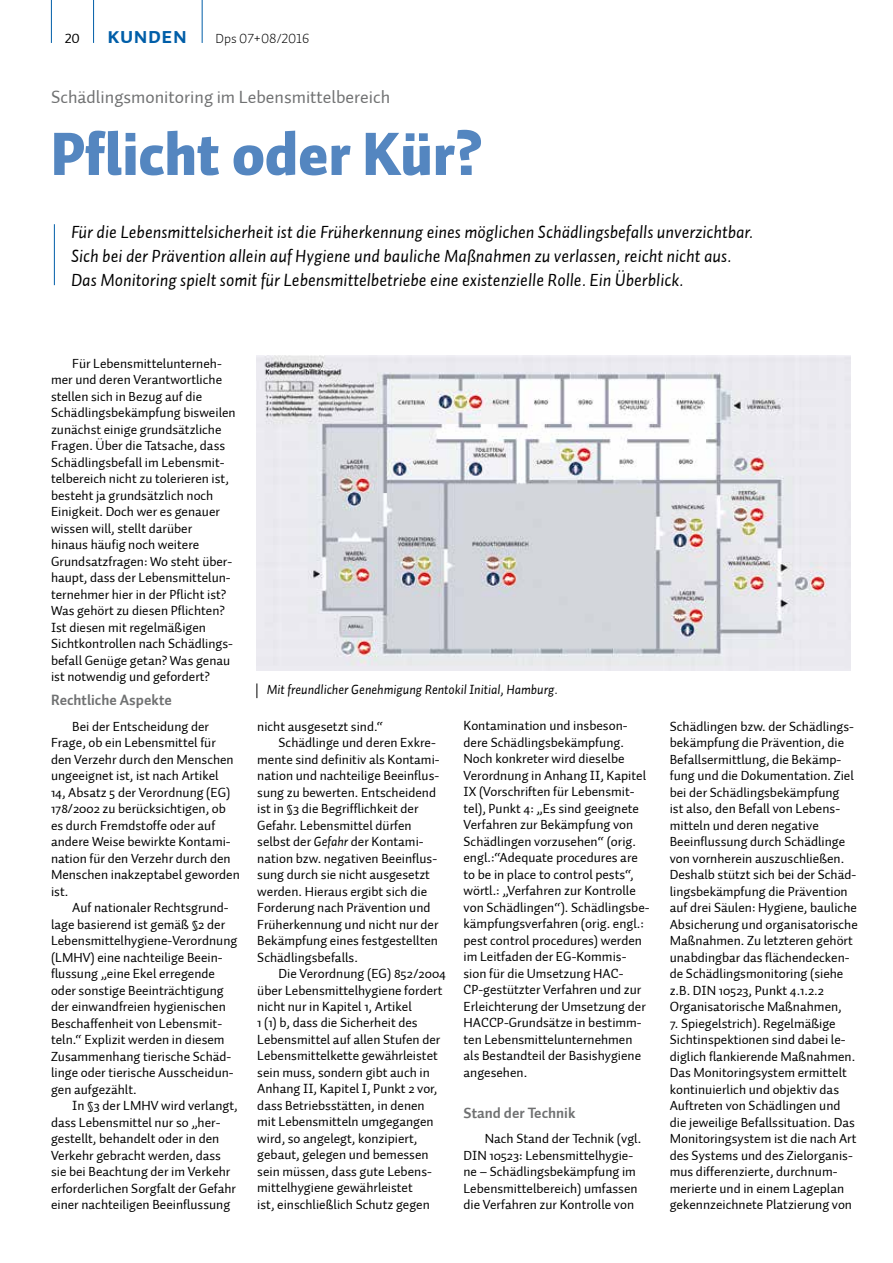
<style>
.page{position:relative;width:893px;height:1263px;background:#fff}
.page>*{position:absolute;margin:0;border:0;box-sizing:border-box;transform-origin:0 0}
.t1{font:60px "Auto 1 Black LF";color:#5486c0}
.t2{font:22.5px "Auto 1 Bold Sm Cp";color:#005ea8}
.t3{font:italic 18px/24px "Auto 1";color:#000}
.t4{font:18px "Auto 1";color:#707172}
.t5{font:15px "Auto 2 Bold LF";color:#707172}
.t6{font:13.5px/16.5px "Auto 1";color:#000}
.t7{font:italic 13.5px "Auto 1";color:#000}
.t8{font:13.5px "Auto 1 Light LF";color:#000}
.s1{font-family:"Auto 1 Regular LF";font-size:13.5px;color:#000}
.s2{font-style:italic}
</style>
<div class="page">
<hr style="left:51px;top:0;width:1px;height:43px;background:#005ea8">
<hr style="left:93px;top:0;width:1px;height:43px;background:#005ea8">
<hr style="left:202px;top:0;width:1px;height:43px;background:#005ea8">
<hr style="left:54px;top:224px;width:1px;height:61px;background:#005ea8">
<img style="left:256px;top:355px;width:594px;height:316px">
<svg style="left:256px;top:683px;width:1px;height:15px"></svg>
<h2 class="t2" style="left:65px;top:22px;width:124px"><span class="s1">20</span> Kunden</h2>
<p class="t8" style="left:216px;top:30px;width:95px">Dps 07+08/2016</p>
<h3 class="t4" style="left:51px;top:86px;width:341px">Schädlingsmonitoring im Lebensmittelbereich</h3>
<h1 class="t1" style="left:51px;top:115px;width:433px">Pflicht oder Kür?</h1>
<p class="t3" style="left:71px;top:220px;width:684px">Für die Lebensmittelsicherheit ist die Früherkennung eines möglichen Schädlingsbefalls unverzichtbar.<br>Sich bei der Prävention allein auf Hygiene und bauliche Maßnahmen zu verlassen, reicht nicht aus.<br>Das Monitoring spielt somit für Lebensmittelbetriebe eine existenzielle Rolle. Ein Überblick.</p>
<p class="t6" style="left:51px;top:355px;width:186px;text-indent:21px">Für Lebensmittelunterneh&shy;mer und deren Verantwortliche stellen sich in Bezug auf die<br>Schädlingsbekämpfung bisweilen zunächst einige grundsätzliche<br>Fragen. Über die Tatsache, dass<br>Schädlingsbefall im Lebensmit&shy;telbereich nicht zu tolerieren ist, besteht ja grundsätzlich noch<br>Einigkeit. Doch wer es genauer wissen will, stellt darüber<br>hinaus häufig noch weitere<br>Grundsatzfragen: Wo steht über&shy;haupt, dass der Lebensmittelun&shy;ternehmer hier in der Pflicht ist?<br>Was gehört zu diesen Pflichten?<br>Ist diesen mit regelmäßigen<br>Sichtkontrollen nach Schädlings&shy;befall Genüge getan? Was genau ist notwendig und gefordert?</p>
<p class="t5" style="left:51px;top:690px;width:122px">Rechtliche Aspekte</p>
<p class="t6" style="left:51px;top:718px;width:190px;text-indent:21px">Bei der Entscheidung der<br>Frage, ob ein Lebensmittel für den Verzehr durch den Menschen ungeeignet ist, ist nach Artikel<br>14, Absatz 5 der Verordnung (EG)<br>178/2002 zu berücksichtigen, ob es durch Fremdstoffe oder auf andere Weise bewirkte Kontami&shy;nation für den Verzehr durch den<br>Menschen inakzeptabel geworden ist.</p>
<p class="t6" style="left:51px;top:899px;width:188px;text-indent:21px">Auf nationaler Rechtsgrund&shy;lage basierend ist gemäß §2 der<br>Lebensmittelhygiene-Verordnung (LMHV) eine nachteilige Beein&shy;flussung „eine Ekel erregende oder sonstige Beeinträchtigung der einwandfreien hygienischen<br>Beschaffenheit von Lebensmit&shy;teln.“ Explizit werden in diesem<br>Zusammenhang tierische Schäd&shy;linge oder tierische Ausscheidun&shy;gen aufgezählt.</p>
<p class="t6" style="left:51px;top:1097px;width:188px;text-indent:21px">In §3 der LMHV wird verlangt, dass Lebensmittel nur so „her&shy;gestellt, behandelt oder in den<br>Verkehr gebracht werden, dass sie bei Beachtung der im Verkehr erforderlichen Sorgfalt der Gefahr einer nachteiligen Beeinflussung</p>
<p class="t7" style="left:267px;top:681px;width:292px">Mit freundlicher Genehmigung Rentokil Initial, Hamburg.</p>
<p class="t6" style="left:257px;top:718px;width:127px">nicht ausgesetzt sind.“</p>
<p class="t6" style="left:279px;top:734px;width:159px">Schädlinge und deren Exkre-</p>
<p class="t6" style="left:257px;top:751px;width:184px">mente sind definitiv als Kontami-</p>
<p class="t6" style="left:257px;top:767px;width:183px">nation und nachteilige Beeinflus-</p>
<p class="t6" style="left:257px;top:784px;width:180px">sung zu bewerten. Entscheidend</p>
<p class="t6" style="left:257px;top:800px;width:163px">ist in §3 die Begrifflichkeit der</p>
<p class="t6" style="left:257px;top:817px;width:156px">Gefahr. Lebensmittel dürfen</p>
<p class="t6" style="left:257px;top:833px;width:168px">selbst der <span class="s2">Gefahr</span> der Kontami-</p>
<p class="t6" style="left:257px;top:850px;width:181px">nation bzw. negativen Beeinflus-</p>
<p class="t6" style="left:257px;top:866px;width:174px">sung durch sie nicht ausgesetzt</p>
<p class="t6" style="left:257px;top:883px;width:171px">werden. Hieraus ergibt sich die</p>
<p class="t6" style="left:257px;top:899px;width:175px">Forderung nach Prävention und</p>
<p class="t6" style="left:257px;top:916px;width:183px">Früherkennung und nicht nur der</p>
<p class="t6" style="left:257px;top:932px;width:182px">Bekämpfung eines festgestellten</p>
<p class="t6" style="left:257px;top:949px;width:102px">Schädlingsbefalls.</p>
<p class="t6" style="left:279px;top:965px;width:169px">Die Verordnung (EG) 852/2004</p>
<p class="t6" style="left:257px;top:982px;width:187px">über Lebensmittelhygiene fordert</p>
<p class="t6" style="left:257px;top:998px;width:156px">nicht nur in Kapitel 1, Artikel</p>
<p class="t6" style="left:257px;top:1015px;width:162px">1 (1) b, dass die Sicherheit des</p>
<p class="t6" style="left:257px;top:1031px;width:185px">Lebensmittel auf allen Stufen der</p>
<p class="t6" style="left:257px;top:1048px;width:182px">Lebensmittelkette gewährleistet</p>
<p class="t6" style="left:257px;top:1064px;width:174px">sein muss, sondern gibt auch in</p>
<p class="t6" style="left:257px;top:1081px;width:182px">Anhang II, Kapitel I, Punkt 2 vor,</p>
<p class="t6" style="left:257px;top:1097px;width:169px">dass Betriebsstätten, in denen</p>
<p class="t6" style="left:257px;top:1114px;width:178px">mit Lebensmitteln umgegangen</p>
<p class="t6" style="left:257px;top:1130px;width:162px">wird, so angelegt, konzipiert,</p>
<p class="t6" style="left:257px;top:1147px;width:173px">gebaut, gelegen und bemessen</p>
<p class="t6" style="left:257px;top:1163px;width:176px">sein müssen, dass gute Lebens-</p>
<p class="t6" style="left:257px;top:1180px;width:157px">mittelhygiene gewährleistet</p>
<p class="t6" style="left:257px;top:1196px;width:174px">ist, einschließlich Schutz gegen</p>
<p class="t6" style="left:463px;top:718px;width:188px">Kontamination und insbeson&shy;dere Schädlingsbekämpfung.<br>Noch konkreter wird dieselbe<br>Verordnung in Anhang II, Kapitel<br>IX (Vorschriften für Lebensmit&shy;tel), Punkt 4: „Es sind geeignete<br>Verfahren zur Bekämpfung von<br>Schädlingen vorzusehen“ (orig. engl.:“Adequate procedures are to be in place to control pests“, wörtl.: „Verfahren zur Kontrolle von Schädlingen“). Schädlingsbe&shy;kämpfungsverfahren (orig. engl.: pest control procedures) werden im Leitfaden der EG-Kommis&shy;sion für die Umsetzung HAC-<br>CP-gestützter Verfahren und zur<br>Erleichterung der Umsetzung der<br>HACCP-Grundsätze in bestimm&shy;ten Lebensmittelunternehmen als Bestandteil der Basishygiene angesehen.</p>
<p class="t5" style="left:463px;top:1103px;width:114px">Stand der Technik</p>
<p class="t6" style="left:463px;top:1130px;width:179px;text-indent:21px">Nach Stand der Technik (vgl.<br>DIN 10523: Lebensmittelhygie&shy;ne – Schädlingsbekämpfung im<br>Lebensmittelbereich) umfassen die Verfahren zur Kontrolle von</p>
<p class="t6" style="left:670px;top:718px;width:190px">Schädlingen bzw. der Schädlings&shy;bekämpfung die Prävention, die<br>Befallsermittlung, die Bekämp&shy;fung und die Dokumentation. Ziel bei der Schädlingsbekämpfung<br>ist also, den Befall von Lebens&shy;mitteln und deren negative<br>Beeinflussung durch Schädlinge von vornherein auszuschließen.<br>Deshalb stützt sich bei der Schäd&shy;lingsbekämpfung die Prävention auf drei Säulen: Hygiene, bauliche<br>Absicherung und organisatorische<br>Maßnahmen. Zu letzteren gehört unabdingbar das flächendecken&shy;de Schädlingsmonitoring (siehe z.B. DIN 10523, Punkt 4.1.2.2<br>Organisatorische Maßnahmen,</p>
<p class="t6" style="left:670px;top:1015px;width:188px">7. Spiegelstrich). Regelmäßige Sichtinspektionen sind dabei le&shy;diglich flankierende Maßnahmen.<br>Das Monitoringsystem ermittelt kontinuierlich und objektiv das Auftreten von Schädlingen und die jeweilige Befallssituation. Das Monitoringsystem ist die nach Art des Systems und des Zielorganis&shy;mus differenzierte, durchnum&shy;merierte und in einem Lageplan gekennzeichnete Platzierung von</p>
</div>
